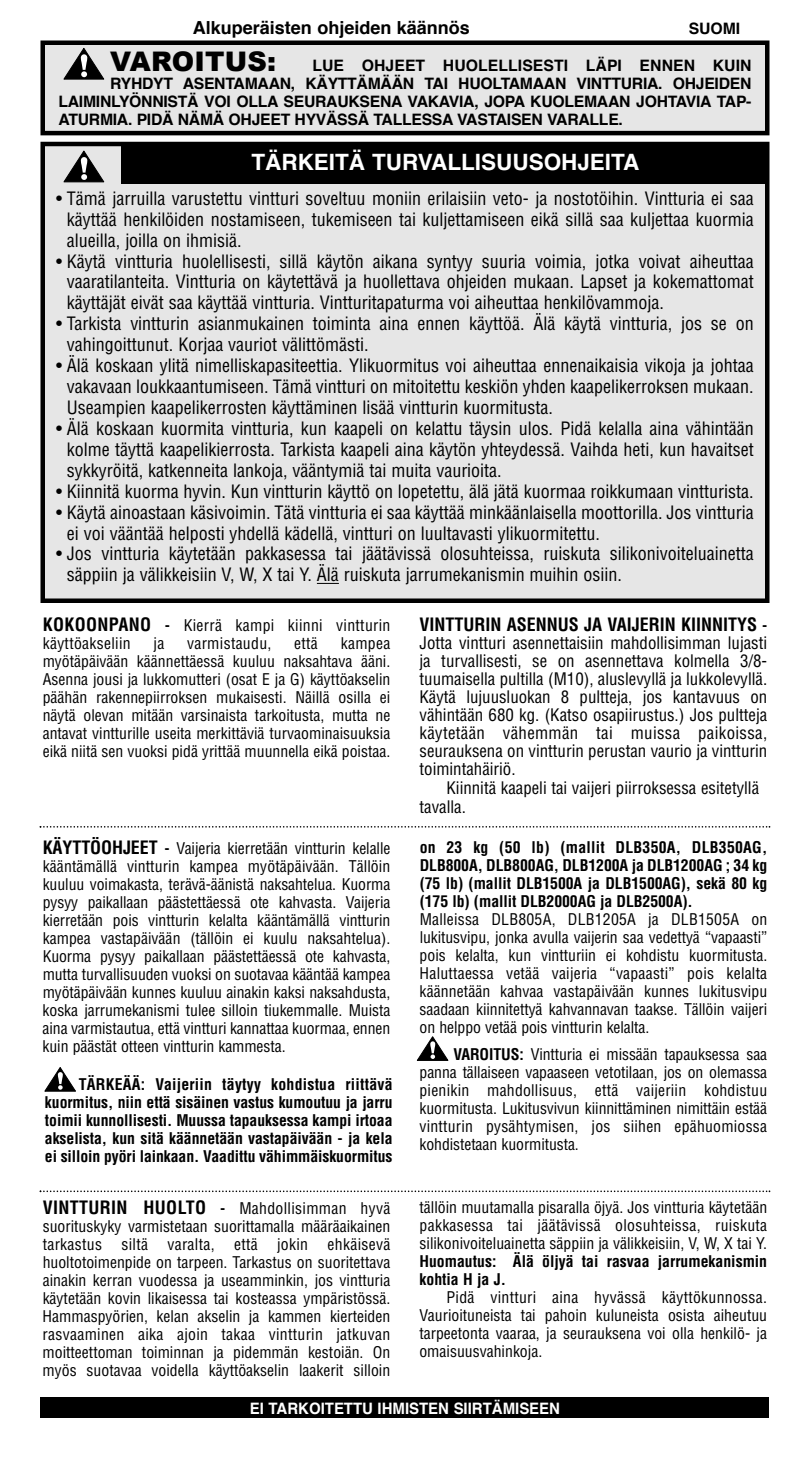
<style>
.page{position:relative;width:810px;height:1458px;background:#fff}
.page>*{position:absolute;margin:0;border:0;box-sizing:border-box;transform-origin:0 0}
.t1{font:900 27px "Arial";letter-spacing:.005em;color:#000}
.t2{font:700 22.5px "Helvetica";color:#fff}
.t3{font:condensed 18px/20.9px "Helvetica";color:#000;text-align:justify}
.t4{font:700 condensed 18px "Helvetica";color:#000}
.t5{font:700 18px "Helvetica";color:#000}
.t6{font:condensed 16.88px/18px "Helvetica";color:#000;text-align:justify}
.t7{font:condensed 15.75px/18px "Helvetica";color:#000;text-align:justify}
.t8{font:700 condensed 15.75px/18px "Helvetica";letter-spacing:-.005em;color:#000;text-align:justify}
.t9{font:700 15.75px "Helvetica";letter-spacing:-.015em;color:#000}
.t10{font:condensed 15.75px/18px "Helvetica";letter-spacing:.02em;color:#000}
.t11{font:700 15.75px "Helvetica";letter-spacing:.005em;color:#000}
.t12{font:700 15.75px "Helvetica";color:#fff;scale:.95 1}
.s1{font-weight:700;font-size:18px}
.s2{font-weight:700}
.s3{font-size:15.75px}
</style>
<div class="page">
<div style="left:45px;top:146px;width:720px;height:452px;background:#e6e6e6"></div>
<div style="left:40px;top:142px;width:730px;height:461px;border:4px solid #000"></div>
<svg style="left:64px;top:151px;width:40px;height:31px"></svg>
<div style="left:122px;top:143px;width:648px;height:40px;background:#000"></div>
<svg style="left:45px;top:1067px;width:31px;height:24px"></svg>
<svg style="left:40px;top:1190px;width:730px;height:2px"></svg>
<svg style="left:417px;top:1037px;width:31px;height:24px"></svg>
<svg style="left:317px;top:583px;width:22px;height:1px"></svg>
<div style="left:45px;top:45px;width:720px;height:86px;background:#e6e6e6"></div>
<div style="left:40px;top:40px;width:730px;height:95px;border:4px solid #000"></div>
<svg style="left:64px;top:48px;width:40px;height:31px"></svg>
<div style="left:40px;top:1397px;width:730px;height:21px;background:#000"></div>
<svg style="left:40px;top:826px;width:730px;height:2px"></svg>
<p class="t5" style="left:193px;top:20px;width:279px">Alkuperäisten ohjeiden käännös</p>
<p class="t9" style="left:689px;top:22px;width:53px">SUOMI</p>
<h1 class="t1" style="left:110px;top:42px;width:167px">VAROITUS:</h1>
<p class="t11" style="left:312px;top:59px;width:441px">LUE OHJEET HUOLELLISESTI LÄPI ENNEN KUIN</p>
<p class="t9" style="left:110px;top:77px;width:643px">RYHDYT ASENTAMAAN, KÄYTTÄMÄÄN TAI HUOLTAMAAN VINTTURIA. OHJEIDEN</p>
<p class="t9" style="left:58px;top:95px;width:695px">LAIMINLYÖNNISTÄ VOI OLLA SEURAUKSENA VAKAVIA, JOPA KUOLEMAAN JOHTAVIA TAP-</p>
<p class="t9" style="left:58px;top:113px;width:566px">ATURMIA. PIDÄ NÄMÄ OHJEET HYVÄSSÄ TALLESSA VASTAISEN VARALLE.</p>
<h2 class="t2" style="left:251px;top:152px;width:390px">TÄRKEITÄ TURVALLISUUSOHJEITA</h2>
<p class="t3" style="left:67px;top:188px;width:688px;text-indent:-11px">• Tämä jarruilla varustettu vintturi soveltuu moniin erilaisiin veto- ja nostotöihin. Vintturia ei saa käyttää henkilöiden nostamiseen, tukemiseen tai kuljettamiseen eikä sillä saa kuljettaa kuormia alueilla, joilla on ihmisiä.</p>
<p class="t3" style="left:67px;top:251px;width:688px;text-indent:-11px">• Käytä vintturia huolellisesti, sillä käytön aikana syntyy suuria voimia, jotka voivat aiheuttaa vaaratilanteita. Vintturia on käytettävä ja huollettava ohjeiden mukaan. Lapset ja kokemattomat käyttäjät eivät saa käyttää vintturia. Vintturitapaturma voi aiheuttaa henkilövammoja.</p>
<p class="t3" style="left:67px;top:314px;width:688px;text-indent:-11px">• Tarkista vintturin asianmukainen toiminta aina ennen käyttöä. Älä käytä vintturia, jos se on vahingoittunut. Korjaa vauriot välittömästi.</p>
<p class="t3" style="left:67px;top:355px;width:688px;text-indent:-11px">• Älä koskaan ylitä nimelliskapasiteettia. Ylikuormitus voi aiheuttaa ennenaikaisia vikoja ja johtaa vakavaan loukkaantumiseen. Tämä vintturi on mitoitettu keskiön yhden kaapelikerroksen mukaan.<br>Useampien kaapelikerrosten käyttäminen lisää vintturin kuormitusta.</p>
<p class="t3" style="left:67px;top:418px;width:688px;text-indent:-11px">• Älä koskaan kuormita vintturia, kun kaapeli on kelattu täysin ulos. Pidä kelalla aina vähintään kolme täyttä kaapelikierrosta. Tarkista kaapeli aina käytön yhteydessä. Vaihda heti, kun havaitset sykkyröitä, katkenneita lankoja, vääntymiä tai muita vaurioita.</p>
<p class="t3" style="left:56px;top:481px;width:699px">• Kiinnitä kuorma hyvin. Kun vintturin käyttö on lopetettu, älä jätä kuormaa roikkumaan vintturista.</p>
<p class="t3" style="left:67px;top:502px;width:688px;text-indent:-11px">• Käytä ainoastaan käsivoimin. Tätä vintturia ei saa käyttää minkäänlaisella moottorilla. Jos vintturia ei voi vääntää helposti yhdellä kädellä, vintturi on luultavasti ylikuormitettu.</p>
<p class="t3" style="left:67px;top:544px;width:688px;text-indent:-11px">• Jos vintturia käytetään pakkasessa tai jäätävissä olosuhteissa, ruiskuta silikonivoiteluainetta säppiin ja välikkeisiin V, W, X tai Y. Älä ruiskuta jarrumekanismin muihin osiin.</p>
<p class="t10" style="left:43px;top:617px;width:349px"><span class="s1">KOKOONPANO</span> <span class="s2">-</span> Kierrä kampi kiinni vintturin käyttöakseliin</p>
<p class="t7" style="left:43px;top:635px;width:349px;text-indent:298px">kampea myötäpäivään käännettäessä kuuluu naksahtava ääni.<br>Asenna jousi ja lukkomutteri (osat E ja G) käyttöakselin päähän rakennepiirroksen mukaisesti. Näillä osilla ei näytä olevan mitään varsinaista tarkoitusta, mutta ne antavat vintturille useita merkittäviä turvaominaisuuksia eikä niitä sen vuoksi pidä yrittää muunnella eikä poistaa.</p>
<p class="t7" style="left:154px;top:635px;width:12px">ja</p>
<p class="t10" style="left:187px;top:635px;width:86px">varmistaudu,</p>
<p class="t7" style="left:294px;top:635px;width:25px">että</p>
<p class="t7" style="left:43px;top:839px;width:349px"><span class="s1">KÄYTTÖOHJEET</span> <span class="s2">-</span> Vaijeria kierretään vintturin kelalle kääntämällä vintturin kampea myötäpäivään. Tällöin kuuluu voimakasta, terävä-äänistä naksahtelua. Kuorma pysyy paikallaan päästettäessä ote kahvasta. Vaijeria kierretään pois vintturin kelalta kääntämällä vintturin kampea vastapäivään (tällöin ei kuulu naksahtelua).<br>Kuorma pysyy paikallaan päästettäessä ote kahvasta, mutta turvallisuuden vuoksi on suotavaa kääntää kampea myötäpäivään kunnes kuuluu ainakin kaksi naksahdusta, koska jarrumekanismi tulee silloin tiukemmalle. Muista aina varmistautua, että vintturi kannattaa kuormaa, ennen kuin päästät otteen vintturin kammesta.</p>
<p class="t8" style="left:45px;top:1075px;width:349px;text-indent:34px">TÄRKEÄÄ: Vaijeriin täytyy kohdistua riittävä kuormitus, niin että sisäinen vastus kumoutuu ja jarru toimii kunnollisesti. Muussa tapauksessa kampi irtoaa akselista, kun sitä käännetään vastapäivään - ja kela ei silloin pyöri lainkaan. Vaadittu vähimmäiskuormitus</p>
<p class="t7" style="left:43px;top:1199px;width:349px"><span class="s1">VINTTURIN HUOLTO</span> <span class="s2">-</span> Mahdollisimman hyvä suorituskyky varmistetaan suorittamalla määräaikainen tarkastus siltä varalta, että jokin ehkäisevä huoltotoimenpide on tarpeen. Tarkastus on suoritettava ainakin kerran vuodessa ja useamminkin, jos vintturia käytetään kovin likaisessa tai kosteassa ympäristössä.<br>Hammaspyörien, kelan akselin ja kammen kierteiden rasvaaminen aika ajoin takaa vintturin jatkuvan moitteettoman toiminnan ja pidemmän kestoiän. On myös suotavaa voidella käyttöakselin laakerit silloin</p>
<p class="t4" style="left:420px;top:614px;width:349px">VINTTURIN ASENNUS JA VAIJERIN KIINNITYS <span class="s3">-</span></p>
<p class="t6" style="left:420px;top:634px;width:349px">Jotta vintturi asennettaisiin mahdollisimman lujasti ja turvallisesti, se on asennettava kolmella 3/8- tuumaisella pultilla (M10), aluslevyllä ja lukkolevyllä.<br>Käytä lujuusluokan 8 pultteja, jos kantavuus on vähintään 680 kg. (Katso osapiirustus.) Jos pultteja käytetään vähemmän tai muissa paikoissa, seurauksena on vintturin perustan vaurio ja vintturin toimintahäiriö.</p>
<p class="t6" style="left:420px;top:779px;width:341px;line-height:19.1px;text-indent:27px">Kiinnitä kaapeli tai vaijeri piirroksessa esitetyllä tavalla.</p>
<p class="t8" style="left:420px;top:839px;width:349px">on 23 kg (50 lb) (mallit DLB350A, DLB350AG, DLB800A, DLB800AG, DLB1200A ja DLB1200AG ; 34 kg (75 lb) (mallit DLB1500A ja DLB1500AG), sekä 80 kg (175 lb) (mallit DLB2000AG ja DLB2500A).</p>
<p class="t7" style="left:420px;top:911px;width:349px">Malleissa DLB805A, DLB1205A ja DLB1505A on lukitusvipu, jonka avulla vaijerin saa vedettyä “vapaasti” pois kelalta, kun vintturiin ei kohdistu kuormitusta.<br>Haluttaessa vetää vaijeria “vapaasti” pois kelalta käännetään kahvaa vastapäivään kunnes lukitusvipu saadaan kiinnitettyä kahvannavan taakse. Tällöin vaijeri on helppo vetää pois vintturin kelalta.</p>
<p class="t7" style="left:420px;top:1046px;width:349px;text-indent:34px"><span class="s2">VAROITUS:</span> Vintturia ei missään tapauksessa saa panna tällaiseen vapaaseen vetotilaan, jos on olemassa pienikin mahdollisuus, että vaijeriin kohdistuu kuormitusta. Lukitusvivun kiinnittäminen nimittäin estää vintturin pysähtymisen, jos siihen epähuomiossa kohdistetaan kuormitusta.</p>
<p class="t7" style="left:420px;top:1199px;width:349px">tällöin muutamalla pisaralla öjyä. Jos vintturia käytetään pakkasessa tai jäätävissä olosuhteissa, ruiskuta silikonivoiteluainetta säppiin ja välikkeisiin, V, W, X tai Y.</p>
<p class="t8" style="left:419px;top:1253px;width:349px">Huomautus: Älä öljyä tai rasvaa jarrumekanismin kohtia H ja J.</p>
<p class="t7" style="left:419px;top:1289px;width:349px;text-indent:27px">Pidä vintturi aina hyvässä käyttökunnossa.<br>Vaurioituneista tai pahoin kuluneista osista aiheutuu tarpeetonta vaaraa, ja seurauksena voi olla henkilö- ja omaisuusvahinkoja.</p>
<p class="t12" style="left:250px;top:1402px;width:328px">EI TARKOITETTU IHMISTEN SIIRTÄMISEEN</p>
</div>
